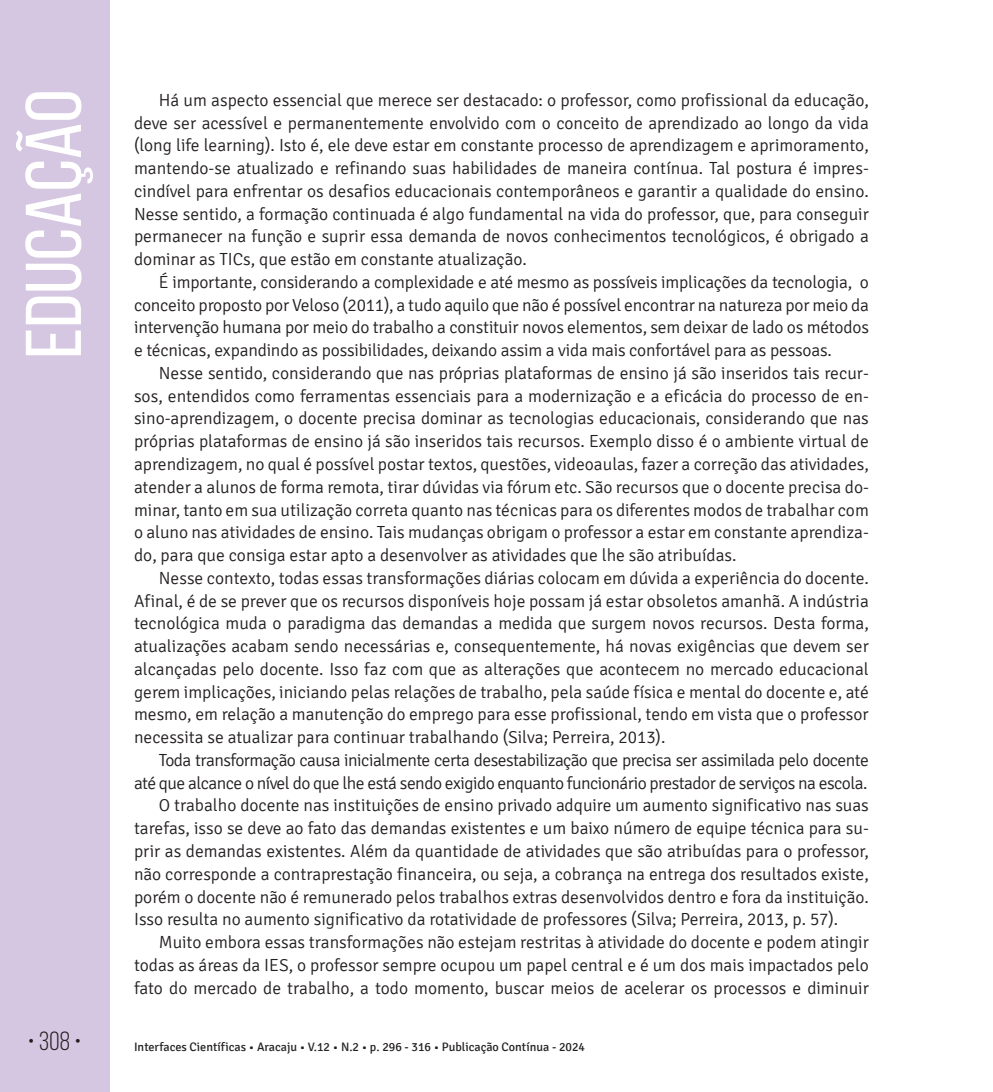
<style>
.page{position:relative;width:993px;height:1092px;background:#fff}
.page>*{position:absolute;margin:0;border:0;box-sizing:border-box;transform-origin:0 0}
.t1{font:78.75px "Bebas Neue";color:#fff;scale:1.09 1}
.t2{font:26.25px "Bebas Neue";color:#231f20}
.t3{font:300 17.5px/22.8px "Signika";color:#231f20;text-align:justify}
.t4{font:300 17.5px "Signika";letter-spacing:-.03em;color:#231f20}
.t5{font:12.25px "Signika";color:#231f20}
</style>
<div class="page">
<div style="left:0;top:0;width:109px;height:1091px;background:#d5c6e1"></div>
<h1 class="t1" style="left:11px;top:358px;width:248px;rotate:-90deg">EDUCAÇÃO</h1>
<p class="t3" style="left:134px;top:89px;width:736px;text-indent:25px">Há um aspecto essencial que merece ser destacado: o professor, como profissional da educação, deve ser acessível e permanentemente envolvido com o conceito de aprendizado ao longo da vida (long life learning). Isto é, ele deve estar em constante processo de aprendizagem e aprimoramento, mantendo-se atualizado e refinando suas habilidades de maneira contínua. Tal postura é impres&shy;cindível para enfrentar os desafios educacionais contemporâneos e garantir a qualidade do ensino.<br>Nesse sentido, a formação continuada é algo fundamental na vida do professor, que, para conseguir permanecer na função e suprir essa demanda de novos conhecimentos tecnológicos, é obrigado a dominar as TICs, que estão em constante atualização.</p>
<p class="t3" style="left:134px;top:271px;width:736px;text-indent:25px">É importante, considerando a complexidade e até mesmo as possíveis implicações da tecnologia, o conceito proposto por Veloso (2011), a tudo aquilo que não é possível encontrar na natureza por meio da intervenção humana por meio do trabalho a constituir novos elementos, sem deixar de lado os métodos e técnicas, expandindo as possibilidades, deixando assim a vida mais confortável para as pessoas.</p>
<p class="t3" style="left:134px;top:362px;width:736px;text-indent:25px">Nesse sentido, considerando que nas próprias plataformas de ensino já são inseridos tais recur&shy;sos, entendidos como ferramentas essenciais para a modernização e a eficácia do processo de en&shy;sino-aprendizagem, o docente precisa dominar as tecnologias educacionais, considerando que nas próprias plataformas de ensino já são inseridos tais recursos. Exemplo disso é o ambiente virtual de aprendizagem, no qual é possível postar textos, questões, videoaulas, fazer a correção das atividades, atender a alunos de forma remota, tirar dúvidas via fórum etc. São recursos que o docente precisa do&shy;minar, tanto em sua utilização correta quanto nas técnicas para os diferentes modos de trabalhar com o aluno nas atividades de ensino. Tais mudanças obrigam o professor a estar em constante aprendiza&shy;do, para que consiga estar apto a desenvolver as atividades que lhe são atribuídas.</p>
<p class="t3" style="left:134px;top:567px;width:736px;text-indent:25px">Nesse contexto, todas essas transformações diárias colocam em dúvida a experiência do docente.<br>Afinal, é de se prever que os recursos disponíveis hoje possam já estar obsoletos amanhã. A indústria tecnológica muda o paradigma das demandas a medida que surgem novos recursos. Desta forma, atualizações acabam sendo necessárias e, consequentemente, há novas exigências que devem ser alcançadas pelo docente. Isso faz com que as alterações que acontecem no mercado educacional gerem implicações, iniciando pelas relações de trabalho, pela saúde física e mental do docente e, até mesmo, em relação a manutenção do emprego para esse profissional, tendo em vista que o professor necessita se atualizar para continuar trabalhando (Silva; Perreira, 2013).</p>
<p class="t4" style="left:159px;top:750px;width:711px">Toda transformação causa inicialmente certa desestabilização que precisa ser assimilada pelo docente</p>
<p class="t4" style="left:134px;top:773px;width:734px">até que alcance o nível do que lhe está sendo exigido enquanto funcionário prestador de serviços na escola.</p>
<p class="t3" style="left:159px;top:794px;width:711px">O trabalho docente nas instituições de ensino privado adquire um aumento significativo nas suas</p>
<p class="t3" style="left:134px;top:817px;width:736px">tarefas, isso se deve ao fato das demandas existentes e um baixo número de equipe técnica para su-</p>
<p class="t3" style="left:134px;top:840px;width:736px">prir as demandas existentes. Além da quantidade de atividades que são atribuídas para o professor,</p>
<p class="t3" style="left:134px;top:862px;width:736px">não corresponde a contraprestação financeira, ou seja, a cobrança na entrega dos resultados existe,</p>
<p class="t3" style="left:134px;top:885px;width:736px">porém o docente não é remunerado pelos trabalhos extras desenvolvidos dentro e fora da instituição.</p>
<p class="t3" style="left:134px;top:908px;width:705px">Isso resulta no aumento significativo da rotatividade de professores (Silva; Perreira, 2013, p. 57).</p>
<p class="t3" style="left:159px;top:931px;width:711px">Muito embora essas transformações não estejam restritas à atividade do docente e podem atingir</p>
<p class="t3" style="left:134px;top:953px;width:736px">todas as áreas da IES, o professor sempre ocupou um papel central e é um dos mais impactados pelo</p>
<p class="t3" style="left:134px;top:976px;width:736px">fato do mercado de trabalho, a todo momento, buscar meios de acelerar os processos e diminuir</p>
<h2 class="t2" style="left:28px;top:1026px;width:55px">• 308 •</h2>
<p class="t5" style="left:134px;top:1040px;width:452px">Interfaces Científicas • Aracaju • V.12 • N.2 • p. 296 - 316 • Publicação Contínua - 2024</p>
</div>
